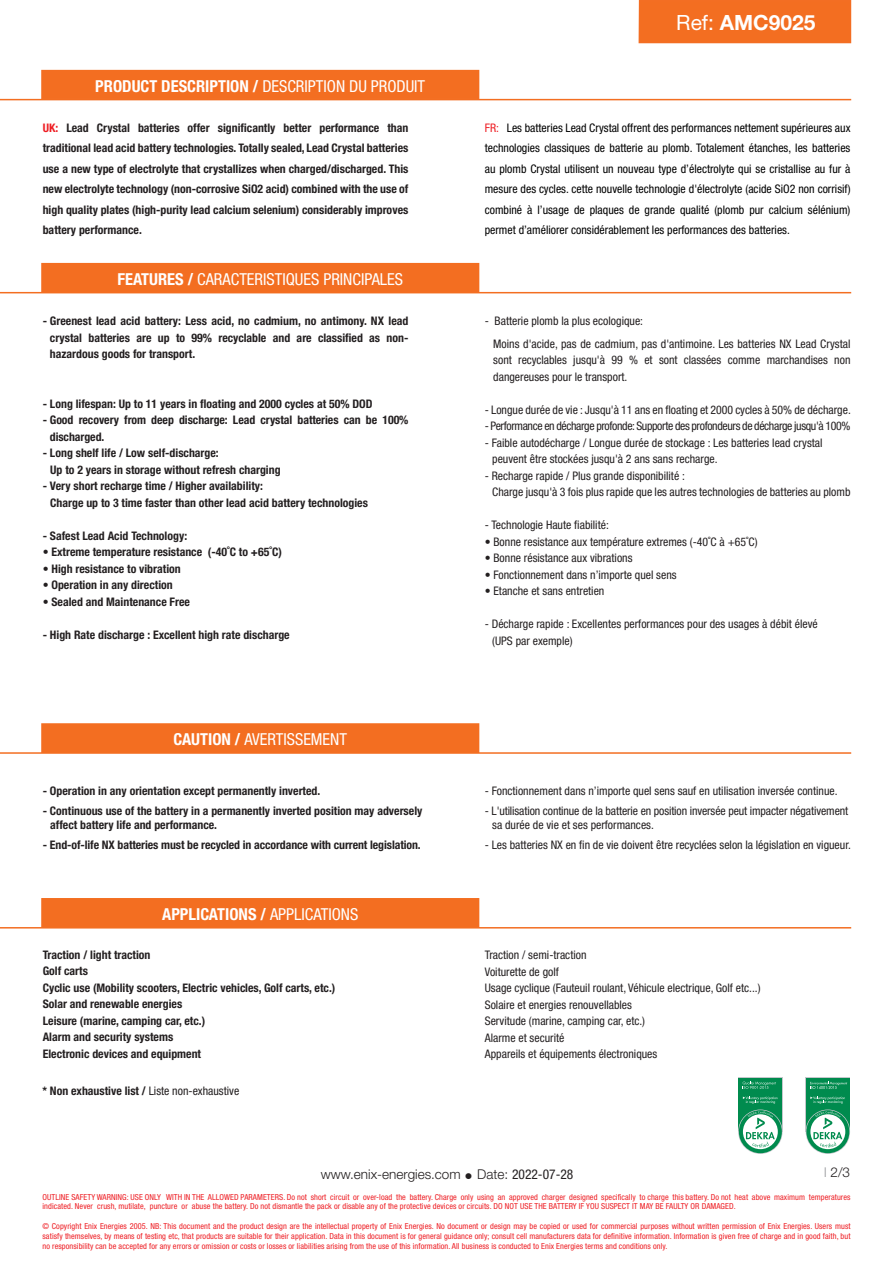
<style>
.page{position:relative;width:893px;height:1263px;background:#fff}
.page>*{position:absolute;margin:0;border:0;box-sizing:border-box;transform-origin:0 0}
.t1{font:700 21px "Helvetica Neue LT Std";color:#fff}
.t2{font:condensed 16.5px "Helvetica Neue LT Std";color:#fff}
.t3{font:700 condensed 16.5px "Helvetica Neue LT Std";color:#fff}
.t4{font:300 13.5px "Helvetica Neue LT Std";color:#231f20}
.t5{font:700 condensed 11.85px/20.5px "Helvetica Neue LT Std";color:#231f20;text-align:justify}
.t6{font:condensed 11.85px/16.5px "Helvetica Neue LT Std";color:#231f20}
.t7{font:condensed 11.85px/20.5px "Helvetica Neue LT Std";color:#000001;text-align:justify}
.t8{font:condensed 11.85px "Helvetica Neue LT Std";letter-spacing:-.03em;color:#231f20}
.t9{font:condensed 8.25px/9.9px "Helvetica Neue LT Std";letter-spacing:.01em;color:#ee1d23}
.s1{font-weight:700}
.s2{color:#ee1d23}
.s3{font-weight:400}
.s4{font-size:16.5px}
.s5{font-weight:400;font-stretch:condensed}
.s6{color:#939598}
</style>
<div class="page">
<div style="left:639px;top:1px;width:211px;height:42px;background:#f36e21"></div>
<div style="left:639px;top:0;width:212px;height:43px;border:2px solid #f36e23"></div>
<svg style="left:738px;top:1077px;width:44px;height:50px"></svg>
<div style="left:739px;top:1078px;width:43px;height:53px;background:#008b4e"></div>
<svg style="left:738px;top:1109px;width:44px;height:45px"></svg>
<svg style="left:739px;top:1110px;width:43px;height:43px"></svg>
<svg style="left:743px;top:1114px;width:35px;height:35px"></svg>
<svg style="left:743px;top:1096px;width:34px;height:8px"></svg>
<svg style="left:746px;top:1111px;width:29px;height:36px"></svg>
<svg style="left:743px;top:1081px;width:33px;height:8px"></svg>
<svg style="left:806px;top:1077px;width:44px;height:50px"></svg>
<div style="left:806px;top:1078px;width:43px;height:53px;background:#008b4e"></div>
<svg style="left:806px;top:1109px;width:44px;height:45px"></svg>
<svg style="left:806px;top:1110px;width:43px;height:43px"></svg>
<svg style="left:810px;top:1114px;width:35px;height:35px"></svg>
<svg style="left:813px;top:1111px;width:29px;height:36px"></svg>
<svg style="left:810px;top:1096px;width:35px;height:8px"></svg>
<svg style="left:810px;top:1081px;width:37px;height:8px"></svg>
<div style="left:41px;top:70px;width:438px;height:30px;background:#f36e21"></div>
<div style="left:41px;top:263px;width:438px;height:30px;background:#f36e21"></div>
<hr style="left:0;top:99px;width:851px;height:1px;background:#f36e21">
<hr style="left:0;top:292px;width:851px;height:1px;background:#f36e21">
<div style="left:41px;top:898px;width:438px;height:30px;background:#f36e21"></div>
<hr style="left:0;top:927px;width:851px;height:1px;background:#f36e21">
<div style="left:41px;top:723px;width:438px;height:30px;background:#f36e21;border:2px solid #f36e21"></div>
<hr style="left:0;top:752px;width:851px;height:2px;background:#f36e21">
<p class="t2" style="left:95px;top:76px;width:331px"><span class="s1">PRODUCT DESCRIPTION /</span> DESCRIPTION DU PRODUIT</p>
<p class="t5" style="left:43px;top:117px;width:367px"><span class="s2">UK:</span> Lead Crystal batteries offer significantly better performance than traditional lead acid battery technologies. Totally sealed, Lead Crystal batteries use a new type of electrolyte that crystallizes when charged/discharged. This new electrolyte technology (non-corrosive SiO2 acid) combined with the use of high quality plates (high-purity lead calcium selenium) considerably improves battery performance.</p>
<p class="t2" style="left:117px;top:269px;width:287px"><span class="s1">FEATURES /</span> CARACTERISTIQUES PRINCIPALES</p>
<p class="t5" style="left:50px;top:312px;width:360px;line-height:16.5px;text-indent:-7px">- Greenest lead acid battery: Less acid, no cadmium, no antimony. NX lead crystal batteries are up to 99% recyclable and are classified as non&shy;hazardous goods for transport.</p>
<p class="t5" style="left:43px;top:393px;width:331px">- Long lifespan: Up to 11 years in floating and 2000 cycles at 50% DOD</p>
<p class="t5" style="left:50px;top:411px;width:360px;line-height:16.5px;text-indent:-7px">- Good recovery from deep discharge: Lead crystal batteries can be 100% discharged.</p>
<p class="t5" style="left:43px;top:442px;width:178px">- Long shelf life / Low self-discharge:</p>
<p class="t5" style="left:50px;top:459px;width:232px">Up to 2 years in storage without refresh charging</p>
<p class="t5" style="left:43px;top:475px;width:222px">- Very short recharge time / Higher availability:</p>
<p class="t5" style="left:50px;top:492px;width:319px">Charge up to 3 time faster than other lead acid battery technologies</p>
<p class="t5" style="left:43px;top:525px;width:146px">- Safest Lead Acid Technology:</p>
<p class="t5" style="left:43px;top:541px;width:241px">• Extreme temperature resistance (-40˚C to +65˚C)</p>
<p class="t5" style="left:43px;top:558px;width:140px">• High resistance to vibration</p>
<p class="t5" style="left:43px;top:574px;width:132px">• Operation in any direction</p>
<p class="t5" style="left:43px;top:591px;width:149px">• Sealed and Maintenance Free</p>
<p class="t5" style="left:43px;top:624px;width:249px">- High Rate discharge : Excellent high rate discharge</p>
<p class="t2" style="left:174px;top:729px;width:175px"><span class="s1">CAUTION /</span> AVERTISSEMENT</p>
<p class="t5" style="left:43px;top:780px;width:279px">- Operation in any orientation except permanently inverted.</p>
<p class="t5" style="left:50px;top:804px;width:374px;line-height:13.5px;text-indent:-7px">- Continuous use of the battery in a permanently inverted position may adversely affect battery life and performance.</p>
<p class="t5" style="left:43px;top:835px;width:380px">- End-of-life NX batteries must be recycled in accordance with current legislation.</p>
<p class="t3" style="left:162px;top:904px;width:198px">APPLICATIONS / <span class="s3">APPLICATIONS</span></p>
<p class="t5" style="left:43px;top:944px;width:109px">Traction / light traction</p>
<p class="t5" style="left:43px;top:961px;width:47px">Golf carts</p>
<p class="t5" style="left:43px;top:977px;width:294px">Cyclic use (Mobility scooters, Electric vehicles, Golf carts, etc.)</p>
<p class="t5" style="left:43px;top:994px;width:141px">Solar and renewable energies</p>
<p class="t5" style="left:43px;top:1010px;width:164px">Leisure (marine, camping car, etc.)</p>
<p class="t5" style="left:43px;top:1027px;width:132px">Alarm and security systems</p>
<p class="t5" style="left:43px;top:1043px;width:160px">Electronic devices and equipment</p>
<p class="t5" style="left:43px;top:1080px;width:198px">* Non exhaustive list / <span class="s3">Liste non-exhaustive</span></p>
<p class="t1" style="left:676px;top:9px;width:141px"><span class="s3">Ref:</span> AMC9025</p>
<p class="t7" style="left:485px;top:117px;width:367px"><span class="s2">FR:</span> Les batteries Lead Crystal offrent des performances nettement supérieures aux technologies classiques de batterie au plomb. Totalement étanches, les batteries au plomb Crystal utilisent un nouveau type d’électrolyte qui se cristallise au fur à mesure des cycles. cette nouvelle technologie d'électrolyte (acide SiO2 non corrisif) combiné à l’usage de plaques de grande qualité (plomb pur calcium sélénium) permet d’améliorer considérablement les performances des batteries.</p>
<p class="t6" style="left:485px;top:313px;width:160px">- Batterie plomb la plus ecologique:</p>
<p class="t6" style="left:493px;top:335px;width:359px;text-align:justify">Moins d'acide, pas de cadmium, pas d'antimoine. Les batteries NX Lead Crystal sont recyclables jusqu'à 99 % et sont classées comme marchandises non dangereuses pour le transport.</p>
<p class="t6" style="left:485px;top:401px;width:368px">- Longue durée de vie : Jusqu'à 11 ans en floating et 2000 cycles à 50% de décharge.</p>
<p class="t8" style="left:485px;top:419px;width:367px">- Performance en décharge profonde: Supporte des profondeurs de décharge jusqu'à 100%</p>
<p class="t6" style="left:492px;top:434px;width:332px;text-indent:-7px">- Faible autodécharge / Longue durée de stockage : Les batteries lead crystal peuvent être stockées jusqu'à 2 ans sans recharge.</p>
<p class="t6" style="left:485px;top:467px;width:202px">- Recharge rapide / Plus grande disponibilité :</p>
<p class="t6" style="left:492px;top:484px;width:360px">Charge jusqu'à 3 fois plus rapide que les autres technologies de batteries au plomb</p>
<p class="t6" style="left:485px;top:517px;width:126px">- Technologie Haute fiabilité:</p>
<p class="t6" style="left:485px;top:533px;width:274px"><span class="s1">•</span> Bonne resistance aux température extremes (-40˚C à +65˚C)</p>
<p class="t6" style="left:485px;top:550px;width:149px"><span class="s1">•</span> Bonne résistance aux vibrations</p>
<p class="t6" style="left:485px;top:566px;width:193px"><span class="s1">•</span> Fonctionnement dans n’importe quel sens</p>
<p class="t6" style="left:485px;top:583px;width:121px"><span class="s1">•</span> Etanche et sans entretien</p>
<p class="t6" style="left:485px;top:616px;width:335px">- Décharge rapide : Excellentes performances pour des usages à débit élevé</p>
<p class="t6" style="left:492px;top:632px;width:82px">(UPS par exemple)</p>
<p class="t6" style="left:485px;top:782px;width:354px">- Fonctionnement dans n’importe quel sens sauf en utilisation inversée continue.</p>
<p class="t6" style="left:492px;top:804px;width:357px;line-height:13.5px;text-indent:-7px">- L'utilisation continue de la batterie en position inversée peut impacter négativement sa durée de vie et ses performances.</p>
<p class="t6" style="left:485px;top:837px;width:368px">- Les batteries NX en fin de vie doivent être recyclées selon la législation en vigueur.</p>
<p class="t6" style="left:485px;top:947px;width:103px">Traction / semi-traction</p>
<p class="t6" style="left:485px;top:963px;width:76px">Voiturette de golf</p>
<p class="t6" style="left:485px;top:980px;width:277px">Usage cyclique (Fauteuil roulant, Véhicule electrique, Golf etc...)</p>
<p class="t6" style="left:485px;top:996px;width:149px">Solaire et energies renouvellables</p>
<p class="t6" style="left:485px;top:1013px;width:162px">Servitude (marine, camping car, etc.)</p>
<p class="t6" style="left:485px;top:1029px;width:81px">Alarme et securité</p>
<p class="t6" style="left:485px;top:1046px;width:174px">Appareils et équipements électroniques</p>
<p class="t4" style="left:321px;top:1166px;width:254px">www.enix-energies.com <span class="s4">•</span> Date: <span class="s5">2022-07-28</span></p>
<p class="t4" style="left:824px;top:1164px;width:27px"><span class="s6">l</span> 2/3</p>
<p class="t9" style="left:43px;top:1191px;width:809px">OUTLINE SAFETY WARNING: USE ONLY WITH IN THE ALLOWED PARAMETERS. Do not short circuit or over-load the battery. Charge only using an approved charger designed specifically to charge this battery. Do not heat above maximum temperatures indicated. Never crush, mutilate, puncture or abuse the battery. Do not dismantle the pack or disable any of the protective devices or circuits. DO NOT USE THE BATTERY IF YOU SUSPECT IT MAY BE FAULTY OR DAMAGED.</p>
<p class="t9" style="left:43px;top:1221px;width:809px;text-align:justify">© Copyright Enix Energies 2005. NB: This document and the product design are the intellectual property of Enix Energies. No document or design may be copied or used for commercial purposes without written permission of Enix Energies. Users must satisfy themselves, by means of testing etc, that products are suitable for their application. Data in this document is for general guidance only; consult cell manufacturers data for definitive information. Information is given free of charge and in good faith, but no responsibility can be accepted for any errors or omission or costs or losses or liabilities arising from the use of this information. All business is conducted to Enix Energies terms and conditions only.</p>
</div>
